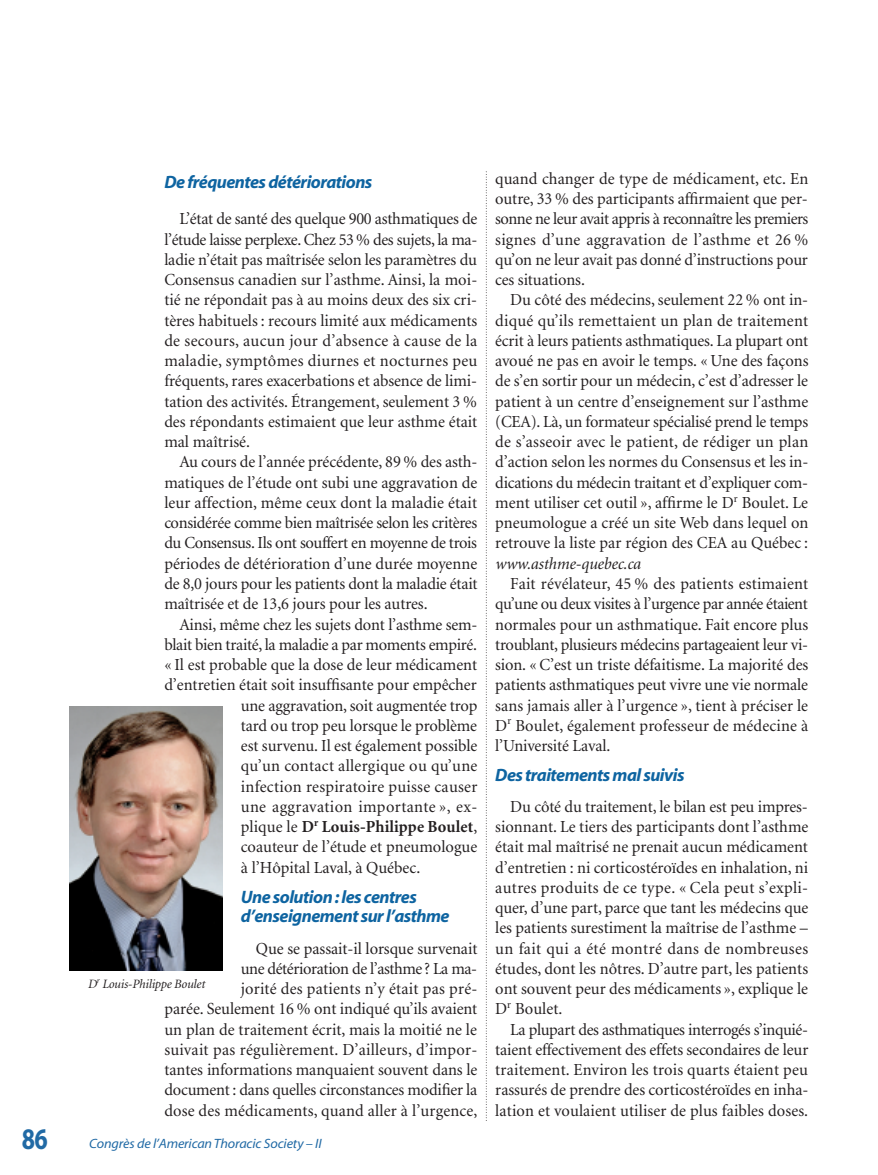
<style>
.page{position:relative;width:878px;height:1175px;background:#fff}
.page>*{position:absolute;margin:0;border:0;box-sizing:border-box;transform-origin:0 0}
.t1{font:700 30px "Myriad";color:#216aa5;scale:.8 1}
.t2{font:italic 700 18px/19.5px "Myriad";letter-spacing:-.03em;color:#0e64a1}
.t3{font:16.8px/20.2px "Minion";color:#231f20;text-align:justify}
.t4{font:16.8px "Minion";letter-spacing:-.02em;color:#231f20}
.t5{font:700 16.8px "Minion";letter-spacing:.005em;color:#231f20}
.t6{font:16.8px "Minion";letter-spacing:.02em;color:#231f20}
.t7{font:italic 16.8px "Minion";letter-spacing:-.005em;color:#231f20}
.t8{font:italic 13.5px "Myriad";letter-spacing:-.01em;color:#216aa5;scale:1.05 1}
.t9{font:italic 12.75px "Minion";letter-spacing:-.015em;color:#231f20}
.s1{font-weight:400}
</style>
<div class="page">
<svg style="left:486px;top:172px;width:1px;height:947px"></svg>
<img style="left:70px;top:706px;width:153px;height:264px">
<p class="t2" style="left:164px;top:174px;width:209px">De fréquentes détériorations</p>
<p class="t3" style="left:164px;top:210px;width:314px;text-indent:15px">L’état de santé des quelque 900 asthmatiques de l’étude laisse perplexe. Chez 53 % des sujets, la ma&shy;ladie n’était pas maîtrisée selon les paramètres du Consensus canadien sur l’asthme. Ainsi, la moi&shy;tié ne répondait pas à au moins deux des six cri&shy;tères habituels : recours limité aux médicaments de secours, aucun jour d’absence à cause de la maladie, symptômes diurnes et nocturnes peu fréquents, rares exacerbations et absence de limi&shy;tation des activités. Étrangement, seulement 3 % des répondants estimaient que leur asthme était mal maîtrisé.</p>
<p class="t3" style="left:164px;top:453px;width:315px;text-indent:15px">Au cours de l’année précédente, 89 % des asth&shy;matiques de l’étude ont subi une aggravation de leur affection, même ceux dont la maladie était considérée comme bien maîtrisée selon les critères du Consensus. Ils ont souffert en moyenne de trois périodes de détérioration d’une durée moyenne de 8,0 jours pour les patients dont la maladie était maîtrisée et de 13,6 jours pour les autres.</p>
<p class="t3" style="left:179px;top:615px;width:299px">Ainsi, même chez les sujets dont l’asthme sem-</p>
<p class="t4" style="left:164px;top:638px;width:314px">blait bien traité, la maladie a par moments empiré.</p>
<p class="t3" style="left:164px;top:656px;width:314px">« Il est probable que la dose de leur médicament</p>
<p class="t3" style="left:164px;top:676px;width:314px">d’entretien était soit insuffisante pour empêcher</p>
<p class="t3" style="left:241px;top:696px;width:238px">une aggravation, soit augmentée trop</p>
<p class="t3" style="left:241px;top:716px;width:238px">tard ou trop peu lorsque le problème</p>
<p class="t3" style="left:241px;top:737px;width:238px">est survenu. Il est également possible</p>
<p class="t3" style="left:241px;top:757px;width:238px">qu’un contact allergique ou qu’une</p>
<p class="t3" style="left:241px;top:777px;width:238px">infection respiratoire puisse causer</p>
<p class="t6" style="left:241px;top:800px;width:238px">une aggravation importante », ex-</p>
<p class="t5" style="left:241px;top:820px;width:238px"><span class="s1">plique le</span> D<sup>r</sup> Louis-Philippe Boulet<span class="s1">,</span></p>
<p class="t3" style="left:241px;top:838px;width:238px">coauteur de l’étude et pneumologue</p>
<p class="t3" style="left:241px;top:858px;width:181px">à l’Hôpital Laval, à Québec.</p>
<p class="t2" style="left:241px;top:888px;width:210px">Une solution : les centres d’enseignement sur l’asthme</p>
<p class="t3" style="left:164px;top:939px;width:314px;text-align:right">Que se passait-il lorsque survenait<br>une détérioration de l’asthme ? La ma-<br>jorité des patients n’y était pas pré-<br>parée. Seulement 16 % ont indiqué qu’ils avaient un plan de traitement écrit, mais la moitié ne le suivait pas régulièrement. D’ailleurs, d’impor&shy;tantes informations manquaient souvent dans le document : dans quelles circonstances modifier la dose des médicaments, quand aller à l’urgence,</p>
<p class="t9" style="left:88px;top:979px;width:119px">D<sup>r</sup> Louis-Philippe Boulet</p>
<h1 class="t1" style="left:22px;top:1127px;width:34px">86</h1>
<p class="t8" style="left:89px;top:1138px;width:223px">Congrès de l’American Thoracic Society – II</p>
<p class="t3" style="left:495px;top:170px;width:314px">quand changer de type de médicament, etc. En outre, 33 % des participants affirmaient que per&shy;sonne ne leur avait appris à reconnaître les premiers signes d’une aggravation de l’asthme et 26 % qu’on ne leur avait pas donné d’instructions pour ces situations.</p>
<p class="t3" style="left:495px;top:291px;width:315px;text-indent:15px">Du côté des médecins, seulement 22 % ont in&shy;diqué qu’ils remettaient un plan de traitement écrit à leurs patients asthmatiques. La plupart ont avoué ne pas en avoir le temps. « Une des façons de s’en sortir pour un médecin, c’est d’adresser le patient à un centre d’enseignement sur l’asthme (CEA). Là, un formateur spécialisé prend le temps de s’asseoir avec le patient, de rédiger un plan d’action selon les normes du Consensus et les in&shy;dications du médecin traitant et d’expliquer com&shy;ment utiliser cet outil », affirme le D<sup>r</sup> Boulet. Le pneumologue a créé un site Web dans lequel on retrouve la liste par région des CEA au Québec :</p>
<p class="t7" style="left:495px;top:557px;width:147px">www.asthme-quebec.ca</p>
<p class="t3" style="left:495px;top:575px;width:314px;text-indent:15px">Fait révélateur, 45 % des patients estimaient qu’une ou deux visites à l’urgence par année étaient normales pour un asthmatique. Fait encore plus troublant, plusieurs médecins partageaient leur vi&shy;sion. « C’est un triste défaitisme. La majorité des patients asthmatiques peut vivre une vie normale sans jamais aller à l’urgence », tient à préciser le D<sup>r</sup> Boulet, également professeur de médecine à l’Université Laval.</p>
<p class="t2" style="left:495px;top:767px;width:191px">Des traitements mal suivis</p>
<p class="t3" style="left:495px;top:797px;width:315px;text-indent:15px">Du côté du traitement, le bilan est peu impres&shy;sionnant. Le tiers des participants dont l’asthme était mal maîtrisé ne prenait aucun médicament d’entretien : ni corticostéroïdes en inhalation, ni autres produits de ce type. « Cela peut s’expli&shy;quer, d’une part, parce que tant les médecins que les patients surestiment la maîtrise de l’asthme – un fait qui a été montré dans de nombreuses études, dont les nôtres. D’autre part, les patients ont souvent peur des médicaments », explique le D<sup>r</sup> Boulet.</p>
<p class="t3" style="left:495px;top:1020px;width:315px;text-indent:15px">La plupart des asthmatiques interrogés s’inquié&shy;taient effectivement des effets secondaires de leur traitement. Environ les trois quarts étaient peu rassurés de prendre des corticostéroïdes en inha&shy;lation et voulaient utiliser de plus faibles doses.</p>
</div>
